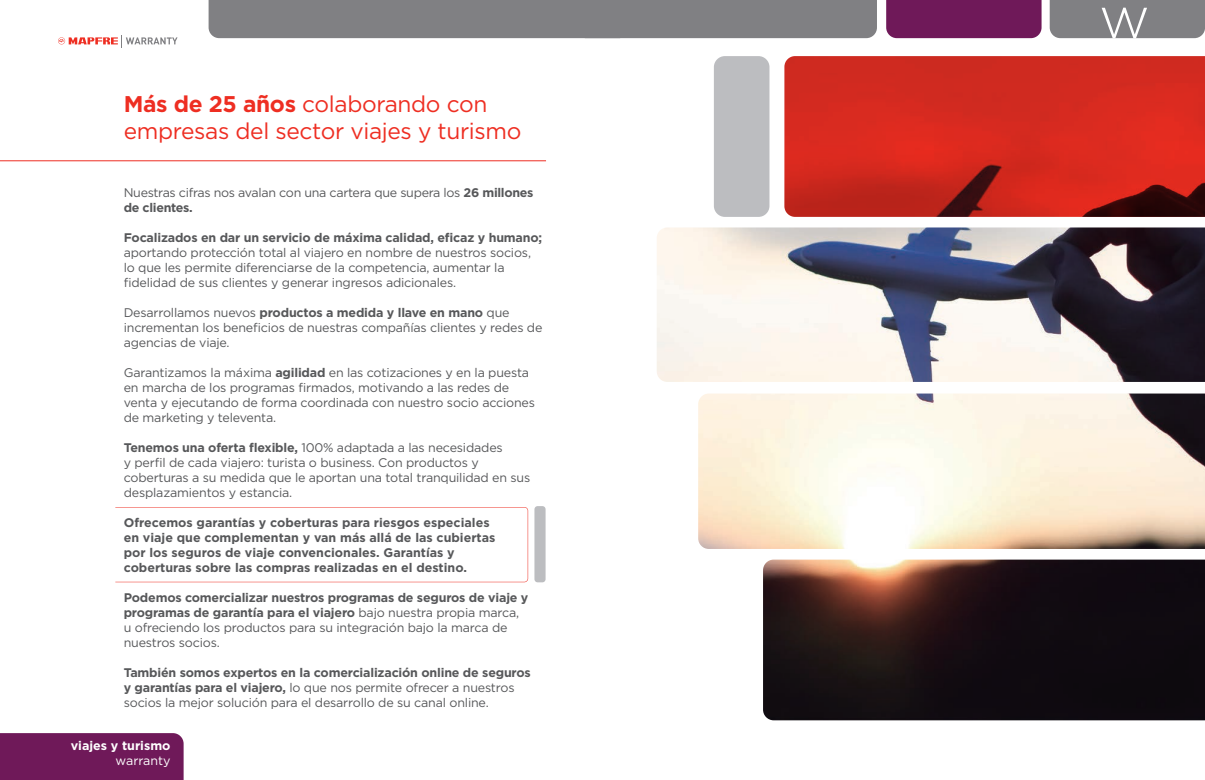
<style>
.page{position:relative;width:1205px;height:780px;background:#fff}
.page>*{position:absolute;margin:0;border:0;box-sizing:border-box;transform-origin:0 0}
.t1{font:300 59.62px "Gotham";color:#fff}
.t2{font:22.75px/27.2px "Gotham";letter-spacing:-.015em;color:#ee2e22}
.t3{font:12.5px/15px "Gotham";letter-spacing:-.015em;color:#57585a}
.t4{font:700 12.5px/15px "Gotham";color:#57585a}
.t5{font:700 12.5px "Gotham";color:#fff}
.t6{font:12.5px "Gotham";color:#fff}
.s1{font-weight:700}
</style>
<div class="page">
<div style="left:1049px;top:1px;width:155px;height:37px;background:#808083"></div>
<div style="left:886px;top:1px;width:155px;height:37px;background:#6f1959"></div>
<div style="left:0;top:733px;width:184px;height:47px;background:#6f1959"></div>
<div style="left:22px;top:739px;width:148px;height:28px;background:#6f1959"></div>
<div style="left:209px;top:1px;width:668px;height:37px;background:#808083"></div>
<svg style="left:58px;top:35px;width:120px;height:12px"></svg>
<svg style="left:115px;top:507px;width:413px;height:75px"></svg>
<div style="left:534px;top:506px;width:11px;height:76px;background:#bcbdc0;border-radius:3px"></div>
<hr style="left:0;top:160px;width:546px;height:1px;background:#ee2e22">
<img style="left:657px;top:56px;width:547px;height:664px">
<svg style="left:784px;top:56px;width:420px;height:161px;background:#cb281f"></svg>
<h2 class="t2" style="left:124px;top:90px;width:399px"><span class="s1">Más de 25 años</span> colaborando con empresas del sector viajes y turismo</h2>
<p class="t3" style="left:124px;top:184px;width:411px">Nuestras cifras nos avalan con una cartera que supera los <span class="s1">26 millones de clientes.</span></p>
<p class="t4" style="left:124px;top:230px;width:420px">Focalizados en dar un servicio de máxima calidad, eficaz y humano;</p>
<p class="t3" style="left:124px;top:244px;width:409px">aportando protección total al viajero en nombre de nuestros socios, lo que les permite diferenciarse de la competencia, aumentar la fidelidad de sus clientes y generar ingresos adicionales.</p>
<p class="t3" style="left:124px;top:304px;width:420px">Desarrollamos nuevos <span class="s1">productos a medida y llave en mano</span> que incrementan los beneficios de nuestras compañías clientes y redes de agencias de viaje.</p>
<p class="t3" style="left:124px;top:364px;width:413px">Garantizamos la máxima <span class="s1">agilidad</span> en las cotizaciones y en la puesta en marcha de los programas firmados, motivando a las redes de venta y ejecutando de forma coordinada con nuestro socio acciones de marketing y televenta.</p>
<p class="t3" style="left:124px;top:439px;width:408px"><span class="s1">Tenemos una oferta flexible,</span> 100% adaptada a las necesidades<br>y perfil de cada viajero: turista o business. Con productos y coberturas a su medida que le aportan una total tranquilidad en sus desplazamientos y estancia.</p>
<p class="t4" style="left:124px;top:515px;width:373px">Ofrecemos garantías y coberturas para riesgos especiales en viaje que complementan y van más allá de las cubiertas por los seguros de viaje convencionales. Garantías y coberturas sobre las compras realizadas en el destino.</p>
<p class="t3" style="left:124px;top:589px;width:406px"><span class="s1">Podemos comercializar nuestros programas de seguros de viaje y programas de garantía para el viajero</span> bajo nuestra propia marca, u ofreciendo los productos para su integración bajo la marca de nuestros socios.</p>
<p class="t3" style="left:124px;top:664px;width:409px"><span class="s1">También somos expertos en la comercialización online de seguros y garantías para el viajero,</span> lo que nos permite ofrecer a nuestros socios la mejor solución para el desarrollo de su canal online.</p>
<p class="t5" style="left:71px;top:737px;width:101px">viajes y turismo</p>
<p class="t6" style="left:116px;top:752px;width:56px">warranty</p>
<h1 class="t1" style="left:1098px;top:-21px;width:53px">w</h1>
</div>
